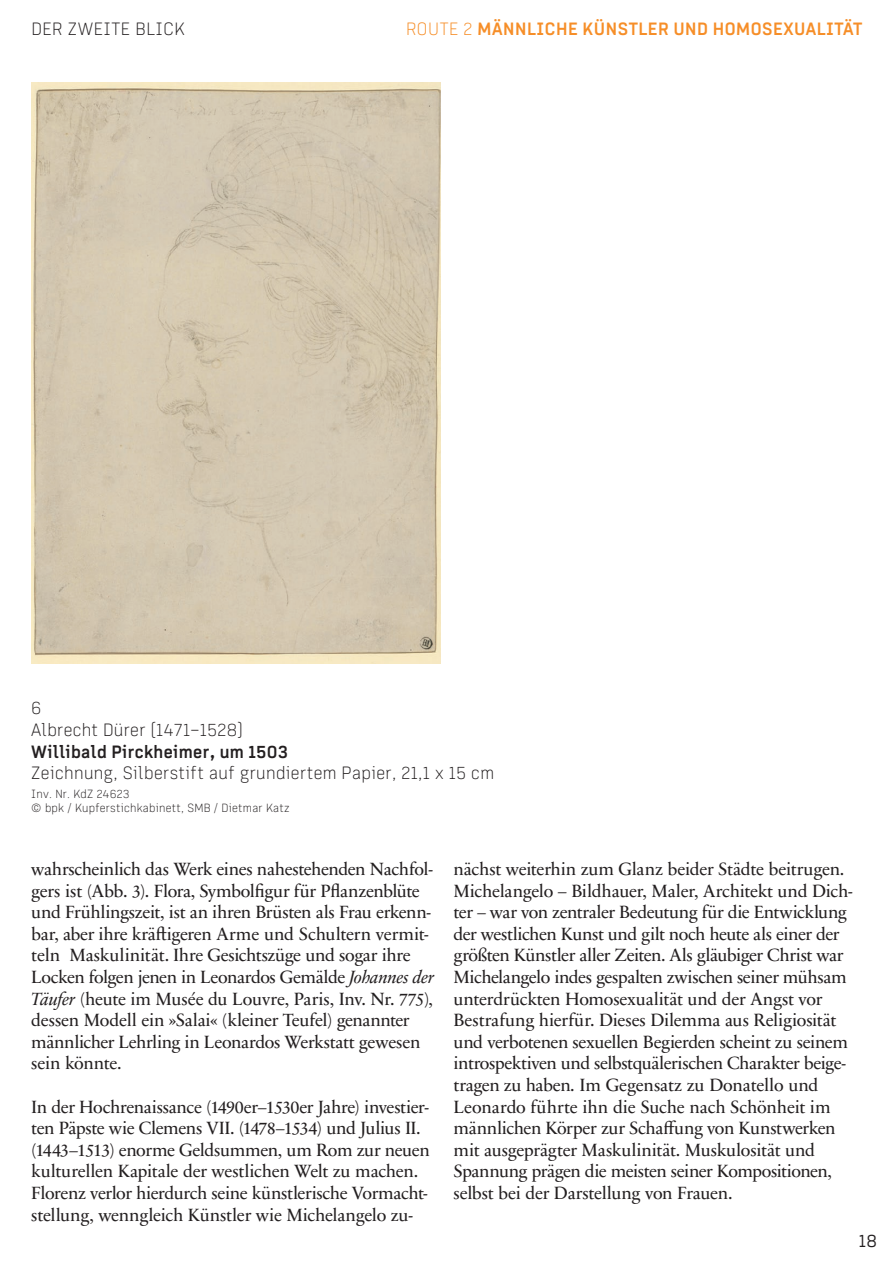
<style>
.page{position:relative;width:893px;height:1263px;background:#fff}
.page>*{position:absolute;margin:0;border:0;box-sizing:border-box;transform-origin:0 0}
.t1{font:18px/21.6px "Sabon Next LT Pro";letter-spacing:-.02em;color:#231f20}
.t2{font:300 18px/21.6px "MI Grotesk";letter-spacing:.02em;color:#231f20}
.t3{font:700 18px "MI Grotesk";letter-spacing:.03em;color:#f68e28}
.t4{font:700 18px "MI Grotesk";letter-spacing:.02em;color:#231f20}
.t5{font:18px "MI Grotesk";color:#231f20}
.t6{font:300 12px/14.4px "MI Grotesk";letter-spacing:.02em;color:#231f20}
.s1{font-weight:300}
.s2{font-style:italic}
</style>
<div class="page">
<img style="left:31px;top:83px;width:410px;height:580px">
<p class="t2" style="left:31px;top:18px;width:155px">DER ZWEITE BLICK</p>
<p class="t3" style="left:406px;top:17px;width:458px"><span class="s1">ROUTE 2</span> MÄNNLICHE KÜNSTLER UND HOMOSEXUALITÄT</p>
<p class="t2" style="left:31px;top:697px;width:213px">6<br>Albrecht Dürer (1471–1528)</p>
<p class="t4" style="left:31px;top:739px;width:258px">Willibald Pirckheimer, um 1503</p>
<p class="t2" style="left:31px;top:761px;width:464px">Zeichnung, Silberstift auf grundiertem Papier, 21,1 x 15 cm</p>
<p class="t6" style="left:31px;top:786px;width:260px">Inv. Nr. KdZ 24623<br>© bpk / Kupferstichkabinett, SMB / Dietmar Katz</p>
<p class="t1" style="left:31px;top:857px;width:404px">wahrscheinlich das Werk eines nahestehenden Nachfol&shy;gers ist (Abb. 3). Flora, Symbolfigur für Pflanzenblüte und Frühlingszeit, ist an ihren Brüsten als Frau erkenn&shy;bar, aber ihre kräftigeren Arme und Schultern vermit&shy;teln Maskulinität. Ihre Gesichtszüge und sogar ihre Locken folgen jenen in Leonardos Gemälde <span class="s2">Johannes der Täufer</span> (heute im Musée du Louvre, Paris, Inv. Nr. 775), dessen Modell ein »Salai« (kleiner Teufel) genannter männlicher Lehrling in Leonardos Werkstatt gewesen sein könnte.</p>
<p class="t1" style="left:31px;top:1095px;width:400px">In der Hochrenaissance (1490er–1530er Jahre) investier&shy;ten Päpste wie Clemens VII. (1478–1534) und Julius II. (1443–1513) enorme Geldsummen, um Rom zur neuen kulturellen Kapitale der westlichen Welt zu machen.<br>Florenz verlor hierdurch seine künstlerische Vormacht&shy;stellung, wenngleich Künstler wie Michelangelo zu-</p>
<p class="t1" style="left:454px;top:857px;width:401px">nächst weiterhin zum Glanz beider Städte beitrugen.<br>Michelangelo – Bildhauer, Maler, Architekt und Dich&shy;ter – war von zentraler Bedeutung für die Entwicklung der westlichen Kunst und gilt noch heute als einer der größten Künstler aller Zeiten. Als gläubiger Christ war Michelangelo indes gespalten zwischen seiner mühsam unterdrückten Homosexualität und der Angst vor Bestrafung hierfür. Dieses Dilemma aus Religiosität und verbotenen sexuellen Begierden scheint zu seinem introspektiven und selbstquälerischen Charakter beige&shy;tragen zu haben. Im Gegensatz zu Donatello und Leonardo führte ihn die Suche nach Schönheit im männlichen Körper zur Schaffung von Kunstwerken mit ausgeprägter Maskulinität. Muskulosität und Spannung prägen die meisten seiner Kompositionen, selbst bei der Darstellung von Frauen.</p>
<p class="t5" style="left:859px;top:1229px;width:20px">18</p>
</div>
